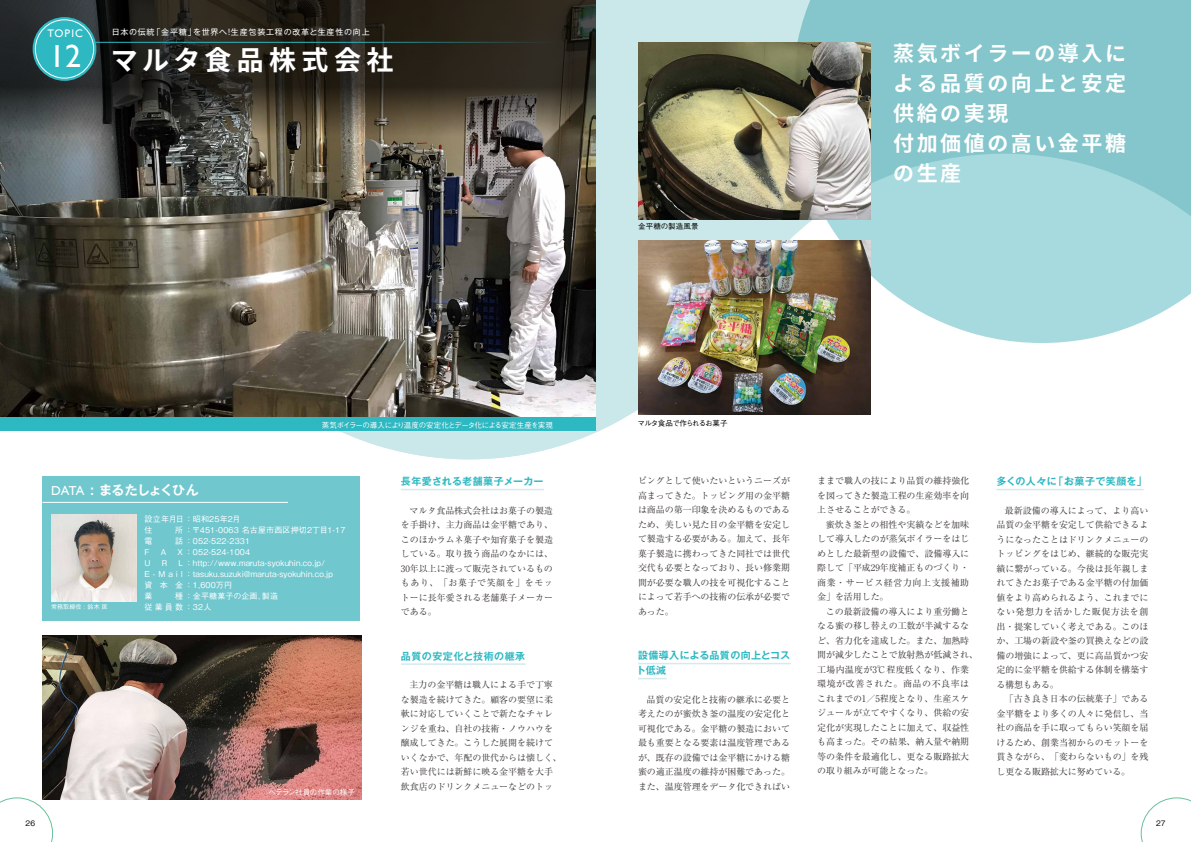
<style>
.page{position:relative;width:1191px;height:842px;background:#fff}
.page>*{position:absolute;margin:0;border:0;box-sizing:border-box;transform-origin:0 0}
.t1{font:32px "Gill Sans";color:#fff}
.t2{font:700 27px "Noto Sans CJ Kjp";letter-spacing:.2em;color:#fff}
.t3{font:700 21px/30px "Noto Sans CJ Kjp";letter-spacing:.12em;color:#fff}
.t4{font:700 13px "Gothic MB101 Pro De";letter-spacing:-.06em;color:#fff}
.t5{font:11px "Gill Sans";letter-spacing:.1em;color:#fff}
.t6{font:700 10px/15px "Gothic MB101 Pro De";letter-spacing:.04em;color:#2db8c2}
.t7{font:9px/14.5px "Ryumin Pro";letter-spacing:-.005em;color:#3e3a39;text-align:justify}
.t8{font:500 8px/11px "Gothic BBB Pro";letter-spacing:.02em;color:#fff}
.t9{font:8px "Gothic MB101 Pro";letter-spacing:.1em;color:#fff}
.t10{font:500 7.5px "Gothic BBB Pro";letter-spacing:-.08em;color:#fff}
.t11{font:500 7.5px "Gothic BBB Pro";letter-spacing:-.09em;color:#000}
.t12{font:500 7.5px "Gothic BBB Pro";letter-spacing:-.01em;color:#fff}
.t13{font:500 7.5px "Gothic BBB Pro";letter-spacing:.02em;color:#000}
.t14{font:500 7.5px "Gothic BBB Pro";letter-spacing:-.01em;color:#000}
.t15{font:500 6px "Gothic BBB Pro";letter-spacing:.02em;color:#fff}
.s1{font-family:"Gill Sans";font-weight:400}
</style>
<div class="page">
<svg style="left:340px;top:0;width:531px;height:459px;fill:#cae8ea"></svg>
<div style="left:0;top:399px;width:595px;height:32px;background:#2db8c2"></div>
<svg style="left:792px;top:0;width:399px;height:343px;background:#9ad1d6"></svg>
<div style="left:43px;top:476px;width:317px;height:145px;background:#71c7ce"></div>
<img style="left:0;top:165px;width:595px;height:252px">
<img style="left:43px;top:635px;width:318px;height:164px">
<hr style="left:42px;top:502px;width:246px;height:1px;background:#fff">
<img style="left:51px;top:515px;width:85px;height:87px">
<svg style="left:0;top:0;width:595px;height:165px;background:#3c3830"></svg>
<div style="left:33px;top:17px;width:63px;height:64px;background:#2db8c2;border-radius:50%"></div>
<div style="left:35px;top:20px;width:59px;height:58px;border:1px solid #fff;border-radius:50%"></div>
<hr style="left:95px;top:42px;width:458px;height:1px;background:#2db8c2">
<hr style="left:401px;top:489px;width:143px;height:1px;background:#d3ebee">
<hr style="left:401px;top:663px;width:125px;height:2px;background:#d3ebee">
<hr style="left:638px;top:663px;width:152px;height:1px;background:#d3ebee">
<svg style="left:638px;top:678px;width:29px;height:1px"></svg>
<hr style="left:996px;top:489px;width:147px;height:1px;background:#d3ebee">
<img style="left:638px;top:43px;width:232px;height:176px">
<img style="left:638px;top:240px;width:232px;height:175px">
<svg style="left:0;top:798px;width:53px;height:44px"></svg>
<svg style="left:1141px;top:798px;width:50px;height:44px"></svg>
<p class="t5" style="left:47px;top:27px;width:37px">TOPIC</p>
<p class="t9" style="left:112px;top:25px;width:259px">日本の伝統「金平糖」を世界へ！生産包装工程の改革と生産性の向上</p>
<h1 class="t1" style="left:49px;top:37px;width:33px">12</h1>
<h2 class="t2" style="left:111px;top:45px;width:284px">マルタ食品株式会社</h2>
<p class="t10" style="left:322px;top:419px;width:233px">蒸気ボイラーの導入により温度の安定化とデータ化による安定生産を実現</p>
<h3 class="t4" style="left:51px;top:480px;width:149px"><span class="s1">DATA</span> : まるたしょくひん</h3>
<p class="t15" style="left:51px;top:602px;width:58px">常務取締役 : 鈴木 匡</p>
<p class="t8" style="left:144px;top:512px;width:97px">設立年月日：昭和25年2月住</p>
<p class="t8" style="left:175px;top:523px;width:172px">所：〒451-0063 名古屋市西区押切2丁目1-17</p>
<p class="t8" style="left:144px;top:534px;width:9px">電</p>
<p class="t8" style="left:175px;top:534px;width:77px">話：052-522-2331</p>
<p class="t8" style="left:144px;top:545px;width:7px">F</p>
<p class="t8" style="left:161px;top:545px;width:7px">A</p>
<p class="t8" style="left:178px;top:545px;width:74px">X ：052-524-1004</p>
<p class="t8" style="left:144px;top:556px;width:8px">U</p>
<p class="t8" style="left:162px;top:556px;width:7px">R</p>
<p class="t8" style="left:144px;top:556px;width:190px;text-indent:34px">L ：http://www.maruta-syokuhin.co.jp/<br>E - M a i l ：tasuku.suzuki@maruta-syokuhin.co.jp資 本 金：1,600万円<br>業</p>
<p class="t8" style="left:144px;top:589px;width:135px;text-indent:31px">種：金平糖菓子の企画、製造従業員数：32人</p>
<p class="t12" style="left:268px;top:786px;width:88px">ベテラン社員の作業の様子</p>
<p class="t6" style="left:401px;top:472px;width:144px">長年愛される老舗菓子メーカー</p>
<p class="t7" style="left:401px;top:502px;width:153px;text-indent:9px">マルタ食品株式会社はお菓子の製造を手掛け、主力商品は金平糖であり、このほかラムネ菓子や知育菓子を製造している。取り扱う商品のなかには、30年以上に渡って販売されているものもあり、「お菓子で笑顔を」をモットーに長年愛される老舗菓子メーカーである。</p>
<p class="t6" style="left:401px;top:647px;width:126px">品質の安定化と技術の継承</p>
<p class="t7" style="left:401px;top:677px;width:162px;text-align:left;text-indent:9px">主力の金平糖は職人による手で丁寧な製造を続けてきた。顧客の要望に柔軟に対応していくことで新たなチャレンジを重ね、自社の技術・ノウハウを醸成してきた。こうした展開を続けていくなかで、年配の世代からは懐しく、若い世代には新鮮に映る金平糖を大手飲食店のドリンクメニューなどのトッ</p>
<p class="t13" style="left:638px;top:220px;width:62px">金平糖の製造風景</p>
<h3 class="t3" style="left:893px;top:39px;width:234px">蒸気ボイラーの導入による品質の向上と安定供給の実現<br>付加価値の高い金平糖の生産</h3>
<p class="t11" style="left:637px;top:418px;width:92px">マルタ食品で作られるお菓子</p>
<p class="t7" style="left:638px;top:473px;width:153px">ピングとして使いたいというニーズが高まってきた。トッピング用の金平糖は商品の第一印象を決めるものであるため、美しい見た目の金平糖を安定して製造する必要がある。加えて、長年菓子製造に携わってきた同社では世代交代も必要となっており、長い修業期間が必要な職人の技を可視化することによって若手への技術の伝承が必要であった。</p>
<p class="t6" style="left:636px;top:646px;width:156px">設備導入による品質の向上とコスト低減</p>
<p class="t7" style="left:638px;top:691px;width:153px;text-indent:9px">品質の安定化と技術の継承に必要と考えたのが蜜炊き釜の温度の安定化と可視化である。金平糖の製造において最も重要となる要素は温度管理であるが、既存の設備では金平糖にかける糖蜜の適正温度の維持が困難であった。また、温度管理をデータ化できればい</p>
<p class="t7" style="left:817px;top:473px;width:153px">ままで職人の技により品質の維持強化を図ってきた製造工程の生産効率を向上させることができる。</p>
<p class="t7" style="left:817px;top:516px;width:153px;text-indent:9px">蜜炊き釜との相性や実績などを加味して導入したのが蒸気ボイラーをはじめとした最新型の設備で、設備導入に際して「平成29年度補正ものづくり・商業・サービス経営力向上支援補助金」を活用した。</p>
<p class="t7" style="left:817px;top:603px;width:162px;text-align:left;text-indent:9px">この最新設備の導入により重労働となる蜜の移し替えの工数が半減するなど、省力化を達成した。また、加熱時間が減少したことで放射熱が低減され、工場内温度が3℃程度低くなり、作業環境が改善された。商品の不良率はこれまでの1／5程度となり、生産スケジュールが立てやすくなり、供給の安定化が実現したことに加えて、収益性も高まった。その結果、納入量や納期等の条件を最適化し、更なる販路拡大の取り組みが可能となった。</p>
<p class="t6" style="left:996px;top:472px;width:152px">多くの人々に「お菓子で笑顔を」</p>
<p class="t7" style="left:996px;top:502px;width:153px;text-indent:9px">最新設備の導入によって、より高い品質の金平糖を安定して供給できるようになったことはドリンクメニューのトッピングをはじめ、継続的な販売実績に繋がっている。今後は長年親しまれてきたお菓子である金平糖の付加価値をより高められるよう、これまでにない発想力を活かした販促方法を創出・提案していく考えである。このほか、工場の新設や釜の買換えなどの設備の増強によって、更に高品質かつ安定的に金平糖を供給する体制を構築する構想もある。</p>
<p class="t7" style="left:996px;top:691px;width:153px;text-indent:9px">「古き良き日本の伝統菓子」である金平糖をより多くの人々に発信し、当社の商品を手に取ってもらい笑顔を届けるため、創業当初からのモットーを貫きながら、「変わらないもの」を残し更なる販路拡大に努めている。</p>
<p class="t14" style="left:26px;top:817px;width:11px">26</p>
<p class="t14" style="left:1156px;top:817px;width:11px">27</p>
</div>
